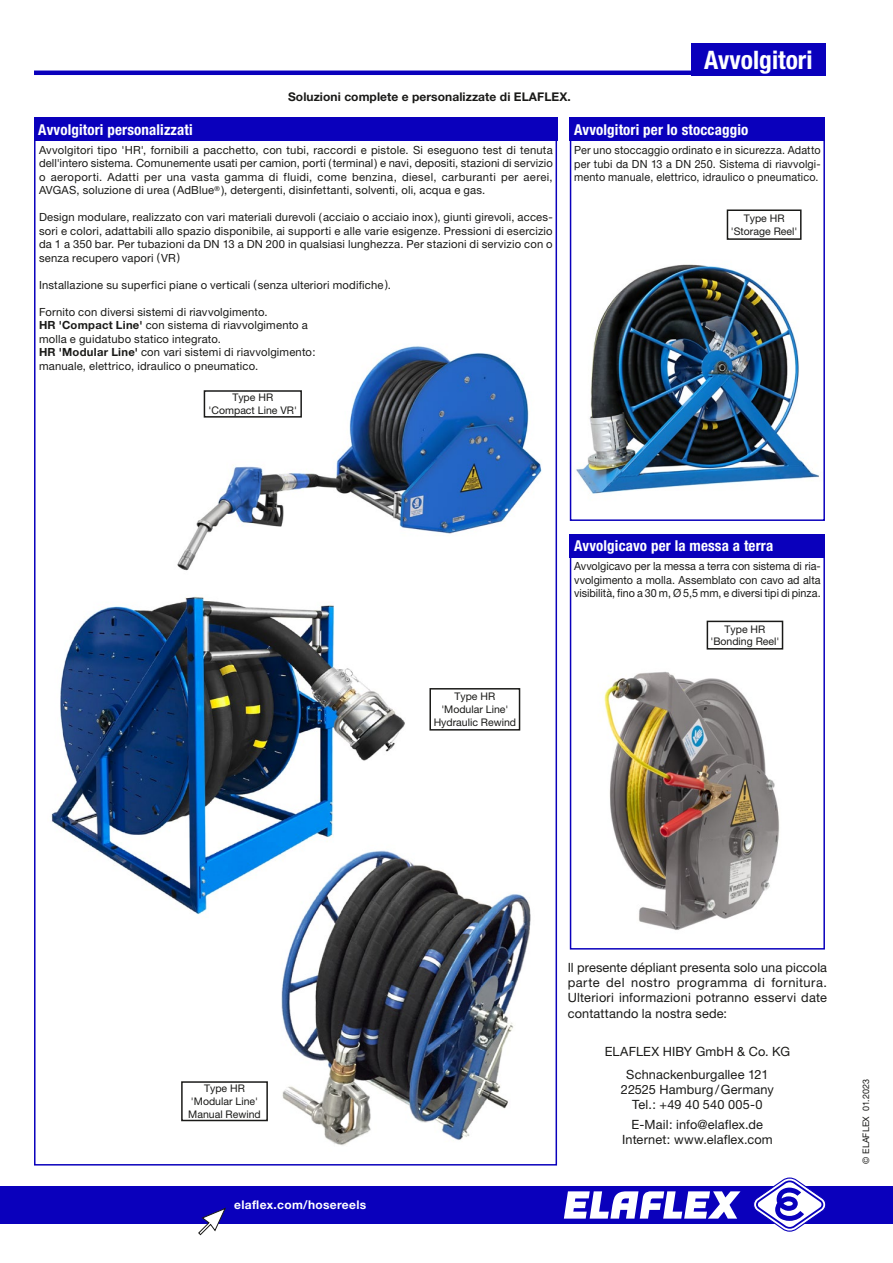
<style>
.page{position:relative;width:893px;height:1263px;background:#fff}
.page>*{position:absolute;margin:0;border:0;box-sizing:border-box;transform-origin:0 0}
.t1{font:700 condensed 25.5px "Helvetica Neue LTW1 G";color:#fff}
.Subheadline{font:700 condensed 15px "Helvetica Neue LTW1 G";letter-spacing:.01em;color:#fff}
.t2{font:12.75px/15.1px "Helvetica Neue LTW1 G";letter-spacing:.01em;color:#1a1a18;text-align:justify}
.t3{font:700 12px "Helvetica Neue LTW1 G";letter-spacing:.005em;color:#1a1a18}
.t4{font:700 12px "Helvetica Neue LTW1 G";letter-spacing:.025em;color:#fff}
.Copy{font:11.25px/13.5px "Helvetica Neue LTW1 G";letter-spacing:.015em;color:#1a1a18;text-align:justify}
.Copy-2{font:11.25px/13.5px "Helvetica Neue LTW1 G";letter-spacing:.015em;color:#1a1a18;text-align:justify;scale:.96 1}
.t5{font:10.5px/12.6px "Helvetica Neue LTW1 G";color:#1a1a18;text-align:center}
.t6{font:9px "Helvetica Neue LTW1 G";color:#1a1a18}
.s1{font-weight:700}
</style>
<div class="page">
<div style="left:0;top:1186px;width:893px;height:38px;background:#0a00bc"></div>
<hr style="left:34px;top:71px;width:791px;height:4px;background:#0a00bc">
<svg style="left:754px;top:1177px;width:72px;height:55px"></svg>
<svg style="left:564px;top:1191px;width:176px;height:27px"></svg>
<img style="left:569px;top:251px;width:250px;height:263px">
<img style="left:177px;top:346px;width:365px;height:225px">
<img style="left:51px;top:596px;width:354px;height:319px">
<img style="left:273px;top:836px;width:258px;height:310px">
<img style="left:604px;top:671px;width:176px;height:259px">
<div style="left:570px;top:120px;width:255px;height:401px;border:2px solid #0a00bc"></div>
<div style="left:570px;top:536px;width:255px;height:413px;border:2px solid #0a00bc"></div>
<div style="left:691px;top:43px;width:135px;height:32px;background:#0a00bc"></div>
<div style="left:570px;top:118px;width:255px;height:23px;background:#0a00bc"></div>
<div style="left:570px;top:534px;width:255px;height:23px;background:#0a00bc"></div>
<div style="left:34px;top:118px;width:523px;height:23px;background:#0a00bc"></div>
<svg style="left:198px;top:1207px;width:28px;height:29px"></svg>
<div style="left:204px;top:391px;width:97px;height:26px;background:#fff"></div>
<div style="left:204px;top:390px;width:98px;height:28px;border:2px solid #1a1a18"></div>
<div style="left:429px;top:688px;width:91px;height:42px;border:2px solid #1a1a18"></div>
<div style="left:181px;top:1081px;width:87px;height:40px;border:2px solid #1a1a18"></div>
<div style="left:727px;top:209px;width:74px;height:31px;border:2px solid #1a1a18"></div>
<div style="left:707px;top:621px;width:76px;height:28px;border:2px solid #1a1a18"></div>
<p class="Subheadline" style="left:38px;top:121px;width:156px">Avvolgitori personalizzati</p>
<p class="t3" style="left:288px;top:90px;width:284px">Soluzioni complete e personalizzate di ELAFLEX.</p>
<p class="t1" style="left:704px;top:45px;width:110px">Avvolgitori</p>
<p class="Subheadline" style="left:574px;top:121px;width:176px">Avvolgitori per lo stoccaggio</p>
<p class="Copy" style="left:39px;top:143px;width:515px">Avvolgitori tipo 'HR', fornibili a pacchetto, con tubi, raccordi e pistole. Si eseguono test di tenuta dell'intero sistema. Comunemente usati per camion, porti (terminal) e navi, depositi, stazioni di servizio o aeroporti. Adatti per una vasta gamma di fluidi, come benzina, diesel, carburanti per aerei, AVGAS, soluzione di urea (AdBlue<sup>®</sup> ), detergenti, disinfettanti, solventi, oli, acqua e gas.</p>
<p class="Copy" style="left:39px;top:210px;width:515px">Design modulare, realizzato con vari materiali durevoli (acciaio o acciaio inox), giunti girevoli, acces&shy;sori e colori, adattabili allo spazio disponibile, ai supporti e alle varie esigenze. Pressioni di esercizio da 1 a 350 bar. Per tubazioni da DN 13 a DN 200 in qualsiasi lunghezza. Per stazioni di servizio con o senza recupero vapori (VR)</p>
<p class="Copy" style="left:39px;top:278px;width:353px">Installazione su superfici piane o verticali (senza ulteriori modifiche).</p>
<p class="Copy" style="left:39px;top:305px;width:230px">Fornito con diversi sistemi di riavvolgimento.</p>
<p class="Copy" style="left:39px;top:318px;width:270px"><span class="s1">HR 'Compact Line'</span> con sistema di riavvolgimento a</p>
<p class="Copy" style="left:39px;top:332px;width:183px">molla e guidatubo statico integrato.</p>
<p class="Copy" style="left:39px;top:345px;width:278px"><span class="s1">HR 'Modular Line'</span> con vari sistemi di riavvolgimento:</p>
<p class="Copy" style="left:39px;top:359px;width:221px">manuale, elettrico, idraulico o pneumatico.</p>
<p class="t5" style="left:209px;top:391px;width:90px">Type HR 'Compact Line VR'</p>
<p class="Copy-2" style="left:574px;top:143px;width:258px">Per uno stoccaggio ordinato e in sicurezza. Adatto per tubi da DN 13 a DN 250. Sistema di riavvolgi&shy;mento manuale, elettrico, idraulico o pneumatico.</p>
<p class="t5" style="left:731px;top:212px;width:68px">Type HR 'Storage Reel'</p>
<p class="t5" style="left:441px;top:690px;width:69px">Type HR 'Modular Line'</p>
<p class="t5" style="left:434px;top:715px;width:84px">Hydraulic Rewind</p>
<p class="Subheadline" style="left:574px;top:537px;width:201px">Avvolgicavo per la messa a terra</p>
<p class="Copy-2" style="left:574px;top:559px;width:258px">Avvolgicavo per la messa a terra con sistema di ria&shy;vvolgimento a molla. Assemblato con cavo ad alta visibilità, fino a 30 m, Ø 5,5 mm, e diversi tipi di pinza.</p>
<p class="t5" style="left:710px;top:622px;width:71px">Type HR 'Bonding Reel'</p>
<p class="t5" style="left:191px;top:1082px;width:69px">Type HR 'Modular Line'</p>
<p class="t5" style="left:188px;top:1107px;width:74px">Manual Rewind</p>
<p class="t4" style="left:234px;top:1197px;width:133px">elaflex.com/hosereels</p>
<p class="t2" style="left:568px;top:960px;width:261px">Il presente dépliant presenta solo una piccola parte del nostro programma di fornitura.<br>Ulteriori informazioni potranno esservi date contattando la nostra sede:</p>
<p class="t2" style="left:605px;top:1043px;width:187px">ELAFLEX HIBY GmbH &amp; Co. KG</p>
<p class="t2" style="left:626px;top:1066px;width:144px">Schnackenburgallee 121</p>
<p class="t2" style="left:621px;top:1082px;width:155px">22525 Hamburg/Germany</p>
<p class="t2" style="left:632px;top:1097px;width:132px">Tel.: +49 40 540 005-0</p>
<p class="t2" style="left:632px;top:1117px;width:133px">E-Mail: info@elaflex.de</p>
<p class="t2" style="left:622px;top:1132px;width:152px">Internet: www.elaflex.com</p>
<p class="t6" style="left:860px;top:1164px;width:86px;rotate:-90deg">© ELAFLEX 01.2023</p>
</div>
